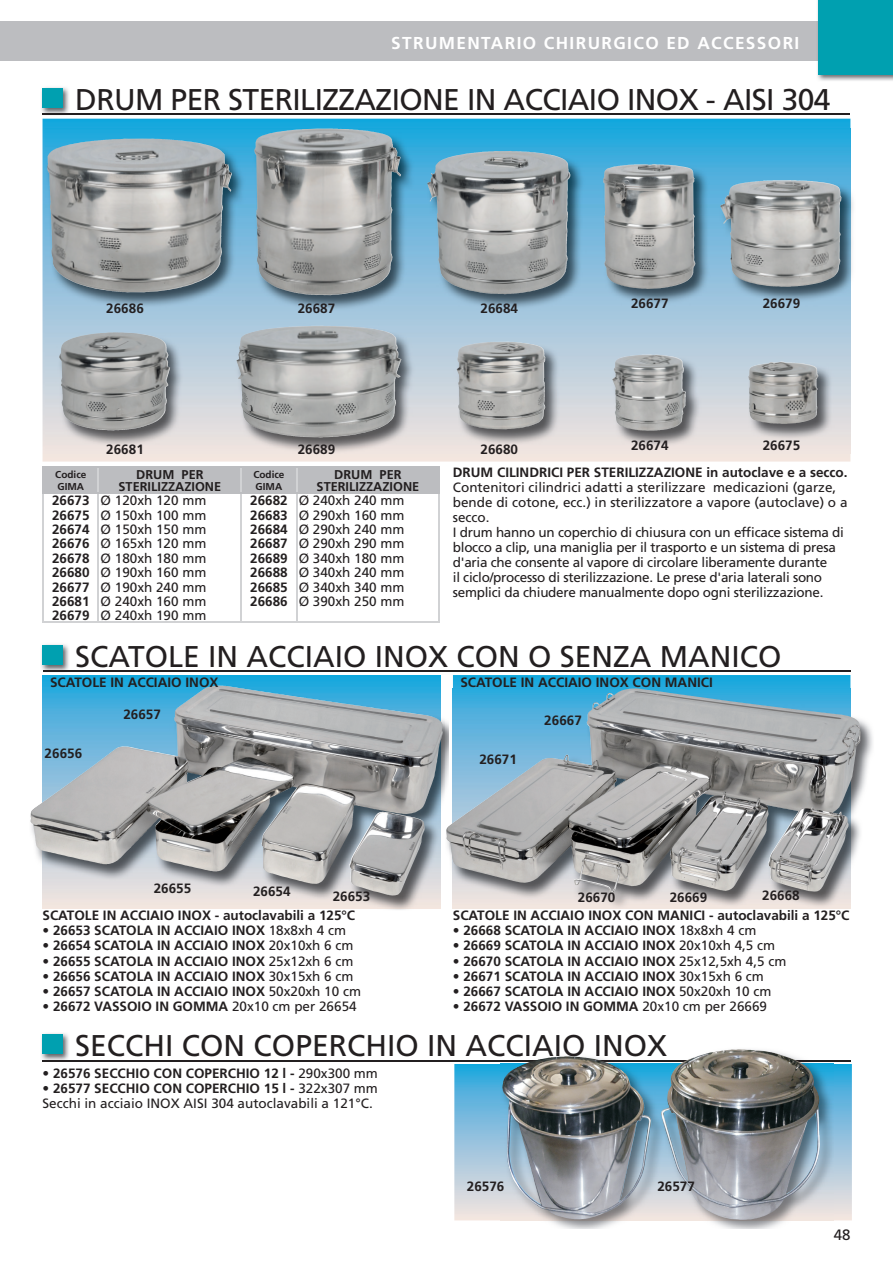
<style>
.page{position:relative;width:893px;height:1263px;background:#fff}
.page>*{position:absolute;margin:0;border:0;box-sizing:border-box;transform-origin:0 0}
.t1{font:30px "Frutiger LT Std";color:#231f20}
.t2{font:30px "Frutiger LT Std";letter-spacing:-.02em;color:#231f20}
.t3{font:700 17.25px "Frutiger LT Std";letter-spacing:.08em;color:#fff}
.t4{font:15px "Frutiger LT Std";color:#231f20}
.t5{font:700 13.5px "Frutiger LT Std";color:#231f20}
.t6{font:13.5px/15px "Frutiger LT Std";letter-spacing:-.02em;color:#231f20}
.t7{font:13.5px/15.1px "Frutiger LT Std";color:#231f20}
.t8{font:700 12.75px/12px "Frutiger LT Std";color:#231f20;text-align:center}
.t9{font:700 10.05px/12px "Frutiger LT Std";color:#231f20}
.s1{font-weight:700}
.s2{font-weight:400}
</style>
<div class="page">
<div style="left:0;top:21px;width:877px;height:40px;background:#bcbdc0"></div>
<img style="left:817px;top:0;width:76px;height:81px">
<img style="left:817px;top:21px;width:2px;height:40px">
<div style="left:819px;top:0;width:74px;height:74px;background:#00a0b0"></div>
<hr style="left:43px;top:1060px;width:807px;height:1px;background:#231f20">
<svg style="left:43px;top:119px;width:807px;height:343px;background:#84c7de"></svg>
<img style="left:45px;top:128px;width:808px;height:325px">
<img style="left:286px;top:148px;width:115px;height:147px">
<div style="left:43px;top:675px;width:397px;height:11px;background:#18a8dd"></div>
<img style="left:30px;top:686px;width:415px;height:224px">
<img style="left:43px;top:686px;width:397px;height:223px">
<img style="left:165px;top:798px;width:105px;height:74px">
<svg style="left:453px;top:675px;width:397px;height:13px;background:#1ba8dd"></svg>
<img style="left:445px;top:688px;width:428px;height:221px">
<img style="left:453px;top:688px;width:397px;height:221px">
<img style="left:833px;top:810px;width:16px;height:31px">
<svg style="left:454px;top:1064px;width:398px;height:156px;background:#93c4de"></svg>
<img style="left:500px;top:1049px;width:333px;height:180px">
<img style="left:500px;top:1060px;width:333px;height:1px">
<img style="left:500px;top:1064px;width:333px;height:156px">
<img style="left:738px;top:1049px;width:81px;height:55px">
<img style="left:41px;top:87px;width:29px;height:28px">
<div style="left:43px;top:88px;width:20px;height:20px;background:#00a0b0"></div>
<img style="left:41px;top:644px;width:29px;height:27px">
<div style="left:43px;top:645px;width:20px;height:20px;background:#00a0b0"></div>
<img style="left:41px;top:1033px;width:29px;height:29px">
<svg style="left:43px;top:1060px;width:27px;height:1px"></svg>
<div style="left:43px;top:1034px;width:20px;height:20px;background:#00a0b0"></div>
<hr style="left:43px;top:114px;width:807px;height:1px;background:#231f20">
<hr style="left:43px;top:671px;width:807px;height:1px;background:#231f20">
<hr style="left:43px;top:466px;width:397px;height:2px;background:#bcbdc0">
<hr style="left:43px;top:622px;width:397px;height:1px;background:#d1d2d4">
<svg style="left:43px;top:468px;width:397px;height:154px"></svg>
<p class="t3" style="left:391px;top:33px;width:410px">STRUMENTARIO CHIRURGICO ED ACCESSORI</p>
<h1 class="t2" style="left:75px;top:87px;width:757px">DRUM PER STERILIZZAZIONE IN ACCIAIO INOX - AISI 304</h1>
<p class="t5" style="left:106px;top:300px;width:39px">26686</p>
<p class="t5" style="left:298px;top:300px;width:39px">26687</p>
<p class="t5" style="left:480px;top:300px;width:39px">26684</p>
<p class="t5" style="left:631px;top:296px;width:39px">26677</p>
<p class="t5" style="left:763px;top:296px;width:39px">26679</p>
<p class="t5" style="left:106px;top:442px;width:39px">26681</p>
<p class="t5" style="left:298px;top:442px;width:39px">26689</p>
<p class="t5" style="left:480px;top:442px;width:39px">26680</p>
<p class="t5" style="left:631px;top:437px;width:39px">26674</p>
<p class="t5" style="left:763px;top:437px;width:39px">26675</p>
<p class="t9" style="left:55px;top:468px;width:33px">Codice<br>GIMA</p>
<p class="t8" style="left:119px;top:468px;width:104px">DRUM PER<br>STERILIZZAZIONE</p>
<p class="t9" style="left:253px;top:468px;width:33px">Codice<br>GIMA</p>
<p class="t8" style="left:317px;top:468px;width:104px">DRUM PER<br>STERILIZZAZIONE</p>
<p class="t7" style="left:52px;top:494px;width:156px"><span class="s1">26673</span> Ø 120xh 120 mm</p>
<p class="t7" style="left:250px;top:494px;width:156px"><span class="s1">26682</span> Ø 240xh 240 mm</p>
<p class="t7" style="left:52px;top:508px;width:156px"><span class="s1">26675</span> Ø 150xh 100 mm</p>
<p class="t7" style="left:250px;top:508px;width:156px"><span class="s1">26683</span> Ø 290xh 160 mm</p>
<p class="t7" style="left:52px;top:523px;width:156px"><span class="s1">26674</span> Ø 150xh 150 mm</p>
<p class="t7" style="left:250px;top:523px;width:156px"><span class="s1">26684</span> Ø 290xh 240 mm</p>
<p class="t7" style="left:52px;top:537px;width:156px"><span class="s1">26676</span> Ø 165xh 120 mm</p>
<p class="t7" style="left:250px;top:537px;width:156px"><span class="s1">26687</span> Ø 290xh 290 mm</p>
<p class="t7" style="left:52px;top:552px;width:156px"><span class="s1">26678</span> Ø 180xh 180 mm</p>
<p class="t7" style="left:250px;top:552px;width:156px"><span class="s1">26689</span> Ø 340xh 180 mm</p>
<p class="t7" style="left:52px;top:566px;width:156px"><span class="s1">26680</span> Ø 190xh 160 mm</p>
<p class="t7" style="left:250px;top:566px;width:156px"><span class="s1">26688</span> Ø 340xh 240 mm</p>
<p class="t7" style="left:52px;top:580px;width:156px"><span class="s1">26677</span> Ø 190xh 240 mm</p>
<p class="t7" style="left:250px;top:580px;width:156px"><span class="s1">26685</span> Ø 340xh 340 mm</p>
<p class="t7" style="left:52px;top:595px;width:156px"><span class="s1">26681</span> Ø 240xh 160 mm</p>
<p class="t7" style="left:250px;top:595px;width:156px"><span class="s1">26686</span> Ø 390xh 250 mm</p>
<p class="t7" style="left:52px;top:609px;width:156px"><span class="s1">26679</span> Ø 240xh 190 mm</p>
<p class="t5" style="left:453px;top:464px;width:396px">DRUM CILINDRICI PER STERILIZZAZIONE in autoclave e a secco.</p>
<p class="t6" style="left:453px;top:480px;width:396px">Contenitori cilindrici adatti a sterilizzare medicazioni (garze, bende di cotone, ecc.) in sterilizzatore a vapore (autoclave) o a secco.<br>I drum hanno un coperchio di chiusura con un efficace sistema di blocco a clip, una maniglia per il trasporto e un sistema di presa d'aria che consente al vapore di circolare liberamente durante<br>il ciclo/processo di sterilizzazione. Le prese d'aria laterali sono semplici da chiudere manualmente dopo ogni sterilizzazione.</p>
<h1 class="t1" style="left:75px;top:644px;width:708px">SCATOLE IN ACCIAIO INOX CON O SENZA MANICO</h1>
<p class="t5" style="left:50px;top:675px;width:170px">SCATOLE IN ACCIAIO INOX</p>
<p class="t5" style="left:460px;top:675px;width:254px">SCATOLE IN ACCIAIO INOX CON MANICI</p>
<p class="t5" style="left:45px;top:745px;width:39px">26656</p>
<p class="t5" style="left:123px;top:706px;width:39px">26657</p>
<p class="t5" style="left:154px;top:880px;width:39px">26655</p>
<p class="t5" style="left:479px;top:752px;width:39px">26671</p>
<p class="t5" style="left:544px;top:713px;width:39px">26667</p>
<p class="t5" style="left:253px;top:884px;width:39px">26654</p>
<p class="t5" style="left:333px;top:888px;width:39px">26653</p>
<p class="t5" style="left:762px;top:887px;width:39px">26668</p>
<p class="t5" style="left:578px;top:889px;width:39px">26670</p>
<p class="t5" style="left:670px;top:889px;width:39px">26669</p>
<p class="t5" style="left:43px;top:907px;width:314px">SCATOLE IN ACCIAIO INOX - autoclavabili a 125°C</p>
<p class="t5" style="left:43px;top:923px;width:305px">• 26653 SCATOLA IN ACCIAIO INOX <span class="s2">18x8xh 4 cm</span></p>
<p class="t5" style="left:43px;top:938px;width:313px">• 26654 SCATOLA IN ACCIAIO INOX <span class="s2">20x10xh 6 cm</span></p>
<p class="t5" style="left:43px;top:953px;width:313px">• 26655 SCATOLA IN ACCIAIO INOX <span class="s2">25x12xh 6 cm</span></p>
<p class="t5" style="left:43px;top:968px;width:313px">• 26656 SCATOLA IN ACCIAIO INOX <span class="s2">30x15xh 6 cm</span></p>
<p class="t5" style="left:43px;top:983px;width:320px">• 26657 SCATOLA IN ACCIAIO INOX <span class="s2">50x20xh 10 cm</span></p>
<p class="t5" style="left:43px;top:998px;width:316px">• 26672 VASSOIO IN GOMMA <span class="s2">20x10 cm per 26654</span></p>
<p class="t5" style="left:453px;top:907px;width:398px">SCATOLE IN ACCIAIO INOX CON MANICI - autoclavabili a 125°C</p>
<p class="t5" style="left:453px;top:923px;width:305px">• 26668 SCATOLA IN ACCIAIO INOX <span class="s2">18x8xh 4 cm</span></p>
<p class="t5" style="left:453px;top:938px;width:324px">• 26669 SCATOLA IN ACCIAIO INOX <span class="s2">20x10xh 4,5 cm</span></p>
<p class="t5" style="left:453px;top:953px;width:335px">• 26670 SCATOLA IN ACCIAIO INOX <span class="s2">25x12,5xh 4,5 cm</span></p>
<p class="t5" style="left:453px;top:968px;width:313px">• 26671 SCATOLA IN ACCIAIO INOX <span class="s2">30x15xh 6 cm</span></p>
<p class="t5" style="left:453px;top:983px;width:320px">• 26667 SCATOLA IN ACCIAIO INOX <span class="s2">50x20xh 10 cm</span></p>
<p class="t5" style="left:453px;top:998px;width:316px">• 26672 VASSOIO IN GOMMA <span class="s2">20x10 cm per 26669</span></p>
<h1 class="t1" style="left:75px;top:1033px;width:593px">SECCHI CON COPERCHIO IN ACCIAIO INOX</h1>
<p class="t5" style="left:43px;top:1065px;width:337px">• 26576 SECCHIO CON COPERCHIO 12 l - <span class="s2">290x300 mm</span></p>
<p class="t7" style="left:43px;top:1081px;width:337px"><span class="s1">• 26577 SECCHIO CON COPERCHIO 15 l -</span> 322x307 mm<br>Secchi in acciaio INOX AISI 304 autoclavabili a 121°C.</p>
<p class="t5" style="left:467px;top:1179px;width:39px">26576</p>
<p class="t5" style="left:657px;top:1179px;width:39px">26577</p>
<p class="t4" style="left:834px;top:1229px;width:18px">48</p>
</div>
